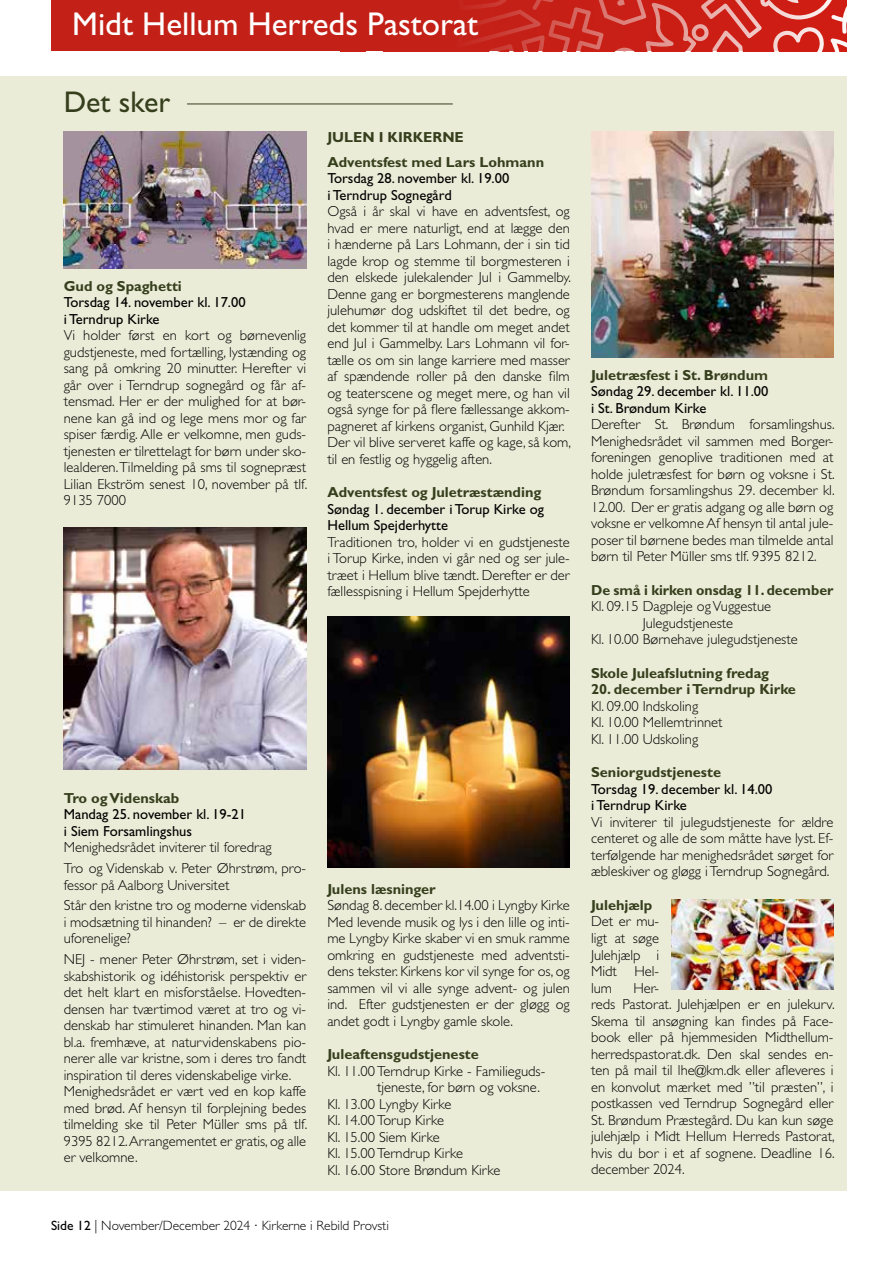
<style>
.page{position:relative;width:893px;height:1263px;background:#fff}
.page>*{position:absolute;margin:0;border:0;box-sizing:border-box;transform-origin:0 0}
.t1{font:33px "Gill Sans Std";color:#fff}
.t2{font:30px "Gill Sans Std";color:#363f1d}
.t3{font:300 14.55px/16.5px "Gill Sans Std";color:#000}
.t4{font:700 14.55px/25px "Gill Sans Std";color:#363f1d}
.t5{font:14.55px/16.5px "Gill Sans Std";color:#000}
.t6{font:300 13.5px "Gill Sans Std";color:#000}
.s1{font-weight:400}
</style>
<div class="page">
<div style="left:0;top:77px;width:846px;height:1114px;background:#ebecd7"></div>
<div style="left:51px;top:0;width:795px;height:51px;background:#c32118"></div>
<hr style="left:187px;top:104px;width:266px;height:1px;background:#363f1d">
<img style="left:64px;top:132px;width:242px;height:136px">
<img style="left:64px;top:527px;width:242px;height:243px">
<img style="left:327px;top:617px;width:243px;height:250px">
<img style="left:591px;top:132px;width:242px;height:225px">
<img style="left:672px;top:900px;width:161px;height:89px">
<h1 class="t1" style="left:72px;top:5px;width:407px">Midt Hellum Herreds Pastorat</h1>
<h2 class="t2" style="left:64px;top:85px;width:108px">Det sker</h2>
<p class="t4" style="left:64px;top:273px;width:120px">Gud og Spaghetti</p>
<p class="t5" style="left:64px;top:294px;width:183px">Torsdag 14. november kl. 17.00 i Terndrup Kirke</p>
<p class="t3" style="left:64px;top:327px;width:245px;text-align:justify">Vi holder først en kort og børnevenlig gudstjeneste, med fortælling, lystænding og sang på omkring 20 minutter. Herefter vi går over i Terndrup sognegård og får af&shy;tensmad. Her er der mulighed for at bør&shy;nene kan gå ind og lege mens mor og far spiser færdig. Alle er velkomne, men guds&shy;tjenesten er tilrettelagt for børn under sko&shy;lealderen. Tilmelding på sms til sognepræst Lilian Ekström senest 10, november på tlf.<br>9135 7000</p>
<p class="t4" style="left:327px;top:124px;width:218px">JULEN I KIRKERNE<br>Adventsfest med Lars Lohmann</p>
<p class="t5" style="left:327px;top:170px;width:183px">Torsdag 28. november kl. 19.00 i Terndrup Sognegård</p>
<p class="t3" style="left:327px;top:203px;width:245px">Også i år skal vi have en adventsfest, og hvad er mere naturligt, end at lægge den i hænderne på Lars Lohmann, der i sin tid lagde krop og stemme til borgmesteren i den elskede julekalender Jul i Gammelby.<br>Denne gang er borgmesterens manglende julehumør dog udskiftet til det bedre, og det kommer til at handle om meget andet end Jul i Gammelby. Lars Lohmann vil for&shy;tælle os om sin lange karriere med masser af spændende roller på den danske film og teaterscene og meget mere, og han vil også synge for på flere fællessange akkom&shy;pagneret af kirkens organist, Gunhild Kjær.<br>Der vil blive serveret kaffe og kage, så kom, til en festlig og hyggelig aften.</p>
<p class="t4" style="left:327px;top:480px;width:215px">Adventsfest og Juletræstænding</p>
<p class="t5" style="left:327px;top:501px;width:218px">Søndag 1. december i Torup Kirke og<br>Hellum Spejderhytte</p>
<p class="t3" style="left:327px;top:534px;width:244px;text-align:justify">Traditionen tro, holder vi en gudstjeneste i Torup Kirke, inden vi går ned og ser jule&shy;træet i Hellum blive tændt. Derefter er der fællesspisning i Hellum Spejderhytte</p>
<p class="t4" style="left:64px;top:785px;width:117px">Tro og Videnskab</p>
<p class="t5" style="left:64px;top:806px;width:184px">Mandag 25. november kl. 19-21 i Siem Forsamlingshus</p>
<p class="t3" style="left:64px;top:837px;width:244px;line-height:20.7px">Menighedsrådet inviterer til foredrag<br>Tro og Videnskab v. Peter Øhrstrøm, pro-</p>
<p class="t3" style="left:64px;top:875px;width:244px;line-height:20.7px">fessor på Aalborg Universitet<br>Står den kristne tro og moderne videnskab</p>
<p class="t3" style="left:64px;top:914px;width:244px">i modsætning til hinanden? – er de direkte uforenelige?</p>
<p class="t3" style="left:64px;top:951px;width:245px">NEJ - mener Peter Øhrstrøm, set i viden&shy;skabshistorik og idéhistorisk perspektiv er det helt klart en misforståelse. Hovedten&shy;densen har tværtimod været at tro og vi&shy;denskab har stimuleret hinanden. Man kan bl.a. fremhæve, at naturvidenskabens pio&shy;nerer alle var kristne, som i deres tro fandt inspiration til deres videnskabelige virke.<br>Menighedsrådet er vært ved en kop kaffe med brød. Af hensyn til forplejning bedes tilmelding ske til Peter Müller sms på tlf.<br>9395 8212. Arrangementet er gratis, og alle er velkomne.</p>
<p class="t4" style="left:327px;top:876px;width:110px">Julens læsninger</p>
<p class="t3" style="left:327px;top:897px;width:244px;text-align:justify">Søndag 8. december kl.14.00 i Lyngby Kirke Med levende musik og lys i den lille og inti&shy;me Lyngby Kirke skaber vi en smuk ramme omkring en gudstjeneste med adventsti&shy;dens tekster. Kirkens kor vil synge for os, og sammen vil vi alle synge advent- og julen ind. Efter gudstjenesten er der gløgg og andet godt i Lyngby gamle skole.</p>
<p class="t4" style="left:327px;top:1042px;width:153px">Juleaftensgudstjeneste</p>
<p class="t3" style="left:327px;top:1063px;width:219px">Kl. 11.00 Terndrup Kirke - Familieguds-</p>
<p class="t3" style="left:377px;top:1079px;width:164px">tjeneste, for børn og voksne.</p>
<p class="t3" style="left:327px;top:1096px;width:126px">Kl. 13.00 Lyngby Kirke</p>
<p class="t3" style="left:327px;top:1112px;width:118px">Kl. 14.00 Torup Kirke</p>
<p class="t3" style="left:327px;top:1129px;width:114px">Kl. 15.00 Siem Kirke</p>
<p class="t3" style="left:327px;top:1145px;width:137px">Kl. 15.00 Terndrup Kirke</p>
<p class="t3" style="left:327px;top:1162px;width:174px">Kl. 16.00 Store Brøndum Kirke</p>
<p class="t6" style="left:51px;top:1217px;width:339px"><span class="s1">Side 12</span> | November/December 2024 · Kirkerne i Rebild Provsti</p>
<p class="t4" style="left:591px;top:362px;width:179px">Juletræsfest i St. Brøndum</p>
<p class="t5" style="left:591px;top:383px;width:179px">Søndag 29. december kl. 11.00 i St. Brøndum Kirke</p>
<p class="t3" style="left:591px;top:416px;width:245px;text-align:justify">Derefter St. Brøndum forsamlingshus.<br>Menighedsrådet vil sammen med Borger&shy;foreningen genoplive traditionen med at holde juletræsfest for børn og voksne i St.<br>Brøndum forsamlingshus 29. december kl.<br>12.00. Der er gratis adgang og alle børn og voksne er velkomne Af hensyn til antal jule&shy;poser til børnene bedes man tilmelde antal børn til Peter Müller sms tlf. 9395 8212.</p>
<p class="t4" style="left:591px;top:577px;width:244px">De små i kirken onsdag 11. december</p>
<p class="t3" style="left:591px;top:598px;width:182px">Kl. 09.15 Dagpleje og Vuggestue</p>
<p class="t3" style="left:643px;top:615px;width:92px">Julegudstjeneste</p>
<p class="t3" style="left:591px;top:631px;width:208px">Kl. 10.00 Børnehave julegudstjeneste</p>
<p class="t4" style="left:591px;top:660px;width:180px">Skole Juleafslutning fredag</p>
<p class="t4" style="left:591px;top:677px;width:206px">20. december i Terndrup Kirke</p>
<p class="t3" style="left:591px;top:698px;width:133px">Kl. 09.00 Indskoling<br>Kl. 10.00 Mellemtrinnet<br>Kl. 11.00 Udskoling</p>
<p class="t4" style="left:591px;top:760px;width:132px">Seniorgudstjeneste</p>
<p class="t5" style="left:591px;top:781px;width:183px">Torsdag 19. december kl. 14.00 i Terndrup Kirke</p>
<p class="t3" style="left:591px;top:814px;width:244px;text-align:justify">Vi inviterer til julegudstjeneste for ældre centeret og alle de som måtte have lyst. Ef&shy;terfølgende har menighedsrådet sørget for æbleskiver og gløgg i Terndrup Sognegård.</p>
<p class="t4" style="left:591px;top:892px;width:63px">Julehjælp</p>
<p class="t3" style="left:591px;top:913px;width:70px;text-align:justify">Det er mu&shy;ligt at søge Julehjælp i Midt Hel&shy;lum</p>
<p class="t3" style="left:591px;top:979px;width:245px;text-indent:42px">Her-<br>reds Pastorat. Julehjælpen er en julekurv.<br>Skema til ansøgning kan findes på Face&shy;book eller på hjemmesiden Midthellum&shy;herredspastorat.dk. Den skal sendes en&shy;ten på mail til lhe@km.dk eller afleveres i en konvolut mærket med ”til præsten”, i postkassen ved Terndrup Sognegård eller St. Brøndum Præstegård. Du kan kun søge julehjælp i Midt Hellum Herreds Pastorat, hvis du bor i et af sognene. Deadline 16. december 2024.</p>
</div>
